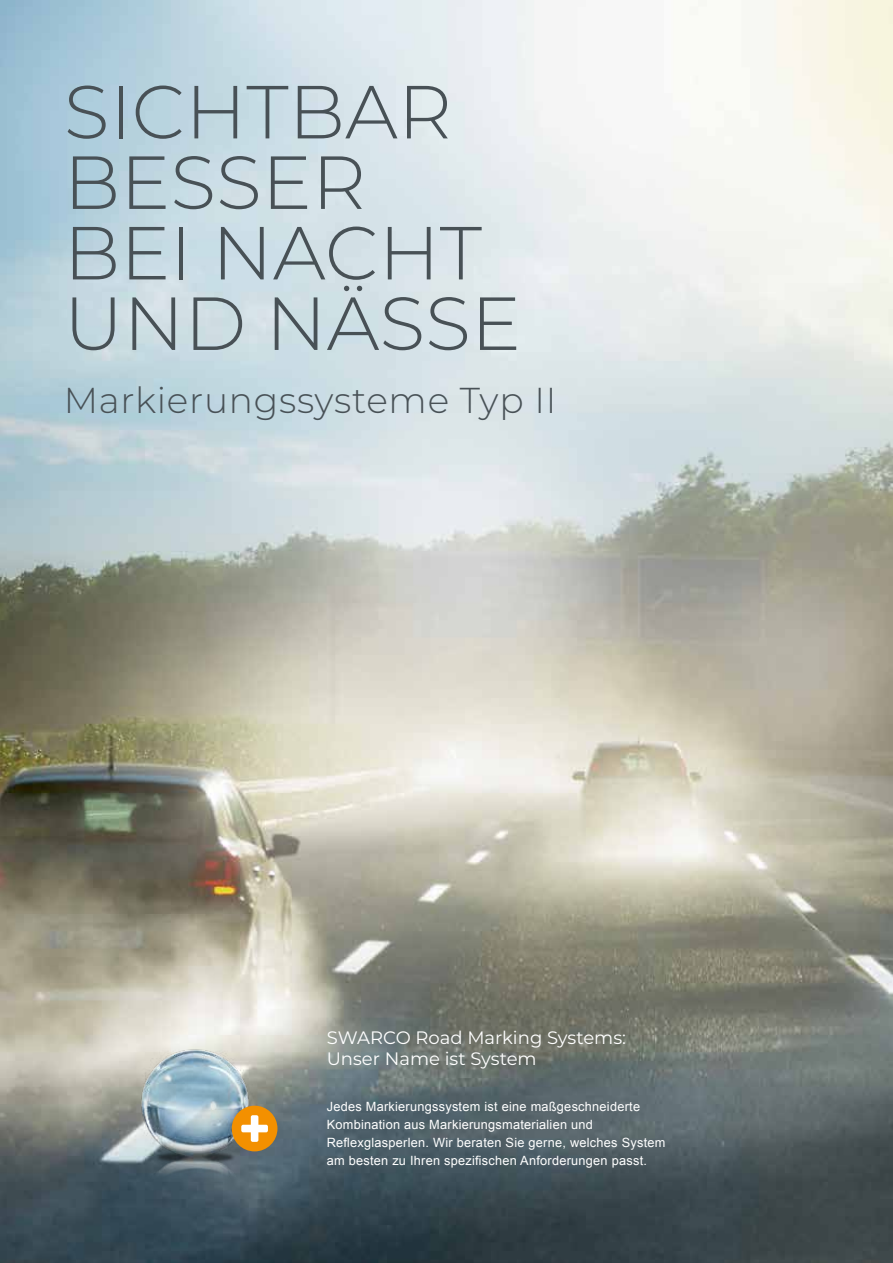
<style>
.page{position:relative;width:893px;height:1263px;background:#fff}
.page>*{position:absolute;margin:0;border:0;box-sizing:border-box;transform-origin:0 0}
.t1{font:300 75px/70.5px "Montserrat";color:#485156}
.t2{font:300 36px "Montserrat";letter-spacing:.02em;color:#485156}
.t3{font:18px/21px "Montserrat";color:#fff}
.t4{font:12.75px/18px "Arial";letter-spacing:.02em;color:#fff}
</style>
<div class="page">
<img style="left:0;top:0;width:893px;height:1263px">
<img style="left:108px;top:1016px;width:175px;height:175px">
<svg style="left:232px;top:1106px;width:45px;height:45px"></svg>
<h1 class="t1" style="left:64px;top:74px;width:459px">SICHTBAR<br>BESSER<br>BEI NACHT<br>UND NÄSSE</h1>
<h2 class="t2" style="left:64px;top:375px;width:494px">Markierungssysteme Typ II</h2>
<h3 class="t3" style="left:327px;top:1027px;width:301px">SWARCO Road Marking Systems:<br>Unser Name ist System</h3>
<p class="t4" style="left:327px;top:1098px;width:340px">Jedes Markierungssystem ist eine maßgeschneiderte Kombination aus Markierungsmaterialien und Reflexglasperlen. Wir beraten Sie gerne, welches System am besten zu Ihren spezifischen Anforderungen passt.</p>
</div>
